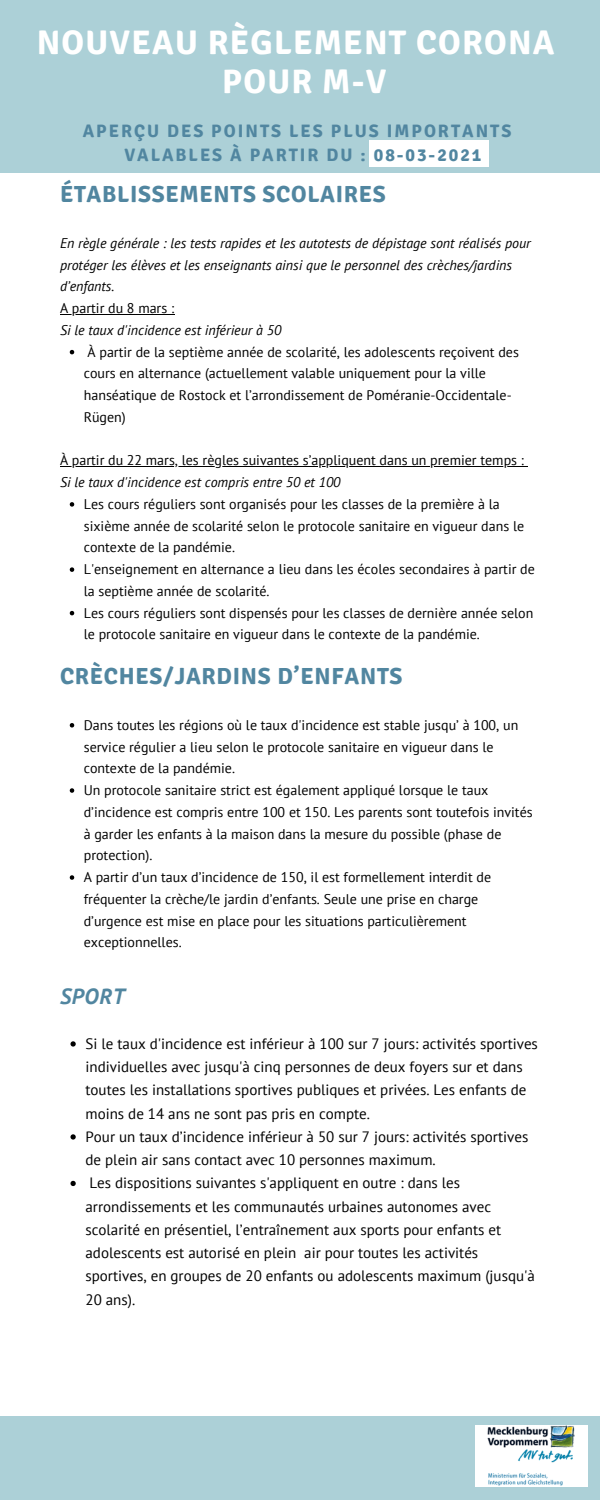
<style>
.page{position:relative;width:600px;height:1500px;background:#acd0d7}
.page>*{position:absolute;margin:0;border:0;box-sizing:border-box;transform-origin:0 0}
.t1{font:700 34px "Signika";letter-spacing:.035em;color:#fff}
.t2{font:700 23.3px "Signika";letter-spacing:.03em;color:#5186a0}
.t3{font:italic 700 22px "PT Sans";letter-spacing:.03em;color:#5186a0}
.t4{font:700 18px "Signika";letter-spacing:.11em;color:#5186a0}
.t5{font:15px/23.2px "PT Sans";color:#000}
.t6{font:14px/21.8px "PT Sans";color:#000}
.t7{font:italic 14px/21.8px "PT Sans";color:#000}
</style>
<div class="page">
<div style="left:0;top:173px;width:600px;height:1243px;background:#fff"></div>
<div style="left:370px;top:140px;width:119px;height:27px;background:#fff"></div>
<svg style="left:70px;top:723px;width:4px;height:5px"></svg>
<svg style="left:70px;top:788px;width:4px;height:5px"></svg>
<svg style="left:70px;top:875px;width:4px;height:5px"></svg>
<svg style="left:70px;top:350px;width:4px;height:4px"></svg>
<svg style="left:70px;top:502px;width:4px;height:5px"></svg>
<svg style="left:70px;top:567px;width:4px;height:5px"></svg>
<svg style="left:70px;top:611px;width:4px;height:4px"></svg>
<hr style="left:60px;top:314px;width:114px;height:1px;background:#000">
<hr style="left:60px;top:466px;width:464px;height:1px;background:#000">
<div style="left:476px;top:1425px;width:112px;height:62px;background:#fff"></div>
<img style="left:487px;top:1425px;width:88px;height:61px">
<svg style="left:70px;top:1041px;width:6px;height:6px"></svg>
<svg style="left:70px;top:1134px;width:6px;height:6px"></svg>
<svg style="left:70px;top:1181px;width:6px;height:5px"></svg>
<p class="t1" style="left:37px;top:22px;width:519px">NOUVEAU RÈGLEMENT CORONA</p>
<p class="t1" style="left:222px;top:61px;width:166px">POUR M-V</p>
<p class="t4" style="left:83px;top:120px;width:430px">APERÇU DES POINTS LES PLUS IMPORTANTS</p>
<p class="t4" style="left:124px;top:144px;width:359px">VALABLES À PARTIR DU : 08-03-2021</p>
<p class="t2" style="left:60px;top:180px;width:327px">ÉTABLISSEMENTS SCOLAIRES</p>
<p class="t7" style="left:60px;top:232px;width:472px">En règle générale : les tests rapides et les autotests de dépistage sont réalisés pour protéger les élèves et les enseignants ainsi que le personnel des crèches/jardins d’enfants.</p>
<p class="t6" style="left:60px;top:297px;width:116px">A partir du 8 mars :</p>
<p class="t7" style="left:60px;top:319px;width:223px">Si le taux d'incidence est inférieur à 50</p>
<p class="t6" style="left:84px;top:341px;width:437px">À partir de la septième année de scolarité, les adolescents reçoivent des cours en alternance (actuellement valable uniquement pour la ville hanséatique de Rostock et l’arrondissement de Poméranie-Occidentale-Rügen)</p>
<p class="t6" style="left:60px;top:449px;width:465px">À partir du 22 mars, les règles suivantes s’appliquent dans un premier temps :</p>
<p class="t7" style="left:60px;top:471px;width:282px">Si le taux d'incidence est compris entre 50 et 100</p>
<p class="t6" style="left:84px;top:493px;width:442px">Les cours réguliers sont organisés pour les classes de la première à la sixième année de scolarité selon le protocole sanitaire en vigueur dans le contexte de la pandémie.</p>
<p class="t6" style="left:84px;top:558px;width:453px">L'enseignement en alternance a lieu dans les écoles secondaires à partir de la septième année de scolarité.</p>
<p class="t6" style="left:84px;top:602px;width:451px">Les cours réguliers sont dispensés pour les classes de dernière année selon le protocole sanitaire en vigueur dans le contexte de la pandémie.</p>
<p class="t2" style="left:60px;top:662px;width:344px">CRÈCHES/JARDINS D’ENFANTS</p>
<p class="t6" style="left:84px;top:714px;width:436px">Dans toutes les régions où le taux d'incidence est stable jusqu’ à 100, un service régulier a lieu selon le protocole sanitaire en vigueur dans le contexte de la pandémie.</p>
<p class="t6" style="left:84px;top:779px;width:450px">Un protocole sanitaire strict est également appliqué lorsque le taux d’incidence est compris entre 100 et 150. Les parents sont toutefois invités à garder les enfants à la maison dans la mesure du possible (phase de protection).</p>
<p class="t6" style="left:84px;top:866px;width:409px">A partir d’un taux d’incidence de 150, il est formellement interdit de fréquenter la crèche/le jardin d’enfants. Seule une prise en charge d’urgence est mise en place pour les situations particulièrement exceptionnelles.</p>
<p class="t3" style="left:60px;top:982px;width:66px">SPORT</p>
<p class="t5" style="left:86px;top:1032px;width:454px">Si le taux d'incidence est inférieur à 100 sur 7 jours: activités sportives individuelles avec jusqu'à cinq personnes de deux foyers sur et dans toutes les installations sportives publiques et privées. Les enfants de moins de 14 ans ne sont pas pris en compte.</p>
<p class="t5" style="left:86px;top:1125px;width:444px">Pour un taux d’incidence inférieur à 50 sur 7 jours: activités sportives de plein air sans contact avec 10 personnes maximum.</p>
<p class="t5" style="left:86px;top:1171px;width:451px">Les dispositions suivantes s'appliquent en outre : dans les arrondissements et les communautés urbaines autonomes avec scolarité en présentiel, l’entraînement aux sports pour enfants et adolescents est autorisé en plein air pour toutes les activités sportives, en groupes de 20 enfants ou adolescents maximum (jusqu'à 20 ans).</p>
</div>
